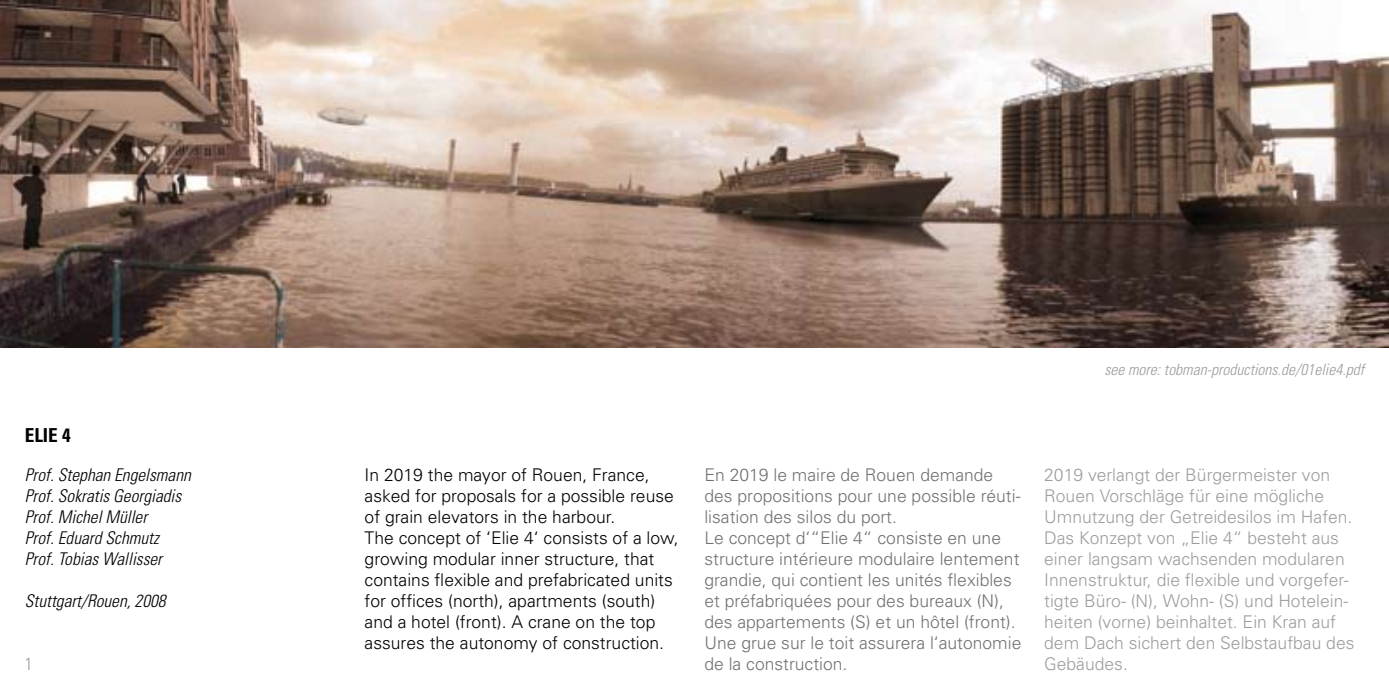
<style>
.page{position:relative;width:1389px;height:695px;background:#fff}
.page>*{position:absolute;margin:0;border:0;box-sizing:border-box;transform-origin:0 0}
.t1{font:700 condensed 19.25px "Univers";color:#000}
.t2{font:300 17.5px/21px "Univers";color:#707173}
.t3{font:300 17.5px/21px "Univers";color:#9c9d9f}
.t4{font:300 17.5px/21px "Univers";color:#000}
.t5{font:italic 300 condensed 17.5px/21px "Univers";color:#000}
.t6{font:300 condensed 17.5px "Univers";color:#9c9d9f}
.t7{font:italic 300 condensed 15.75px "Univers";color:#9c9d9f}
</style>
<div class="page">
<img style="left:0;top:0;width:1389px;height:347px">
<p class="t1" style="left:25px;top:423px;width:47px">ELIE 4</p>
<p class="t5" style="left:25px;top:464px;width:168px">Prof. Stephan Engelsmann<br>Prof. Sokratis Georgiadis<br>Prof. Michel Müller<br>Prof. Eduard Schmutz<br>Prof. Tobias Wallisser</p>
<p class="t5" style="left:25px;top:590px;width:142px">Stuttgart/Rouen, 2008</p>
<p class="t6" style="left:25px;top:653px;width:9px">1</p>
<p class="t7" style="left:1104px;top:360px;width:261px">see more: tobman-productions.de/01elie4.pdf</p>
<p class="t4" style="left:365px;top:464px;width:316px">In 2019 the mayor of Rouen, France, asked for proposals for a possible reuse of grain elevators in the harbour.<br>The concept of ‘Elie 4‘ consists of a low, growing modular inner structure, that contains flexible and prefabricated units for offices (north), apartments (south) and a hotel (front). A crane on the top assures the autonomy of construction.</p>
<p class="t2" style="left:704px;top:464px;width:319px">En 2019 le maire de Rouen demande des propositions pour une possible réuti&shy;lisation des silos du port.<br>Le concept d‘“Elie 4“ consiste en une structure intérieure modulaire lentement grandie, qui contient les unités flexibles et préfabriquées pour des bureaux (N), des appartements (S) et un hôtel (front).<br>Une grue sur le toit assurera l‘autonomie de la construction.</p>
<p class="t3" style="left:1044px;top:464px;width:312px">2019 verlangt der Bürgermeister von Rouen Vorschläge für eine mögliche Umnutzung der Getreidesilos im Hafen.<br>Das Konzept von „Elie 4“ besteht aus einer langsam wachsenden modularen Innenstruktur, die flexible und vorgefer&shy;tigte Büro- (N), Wohn- (S) und Hotelein&shy;heiten (vorne) beinhaltet. Ein Kran auf dem Dach sichert den Selbstaufbau des Gebäudes.</p>
</div>
